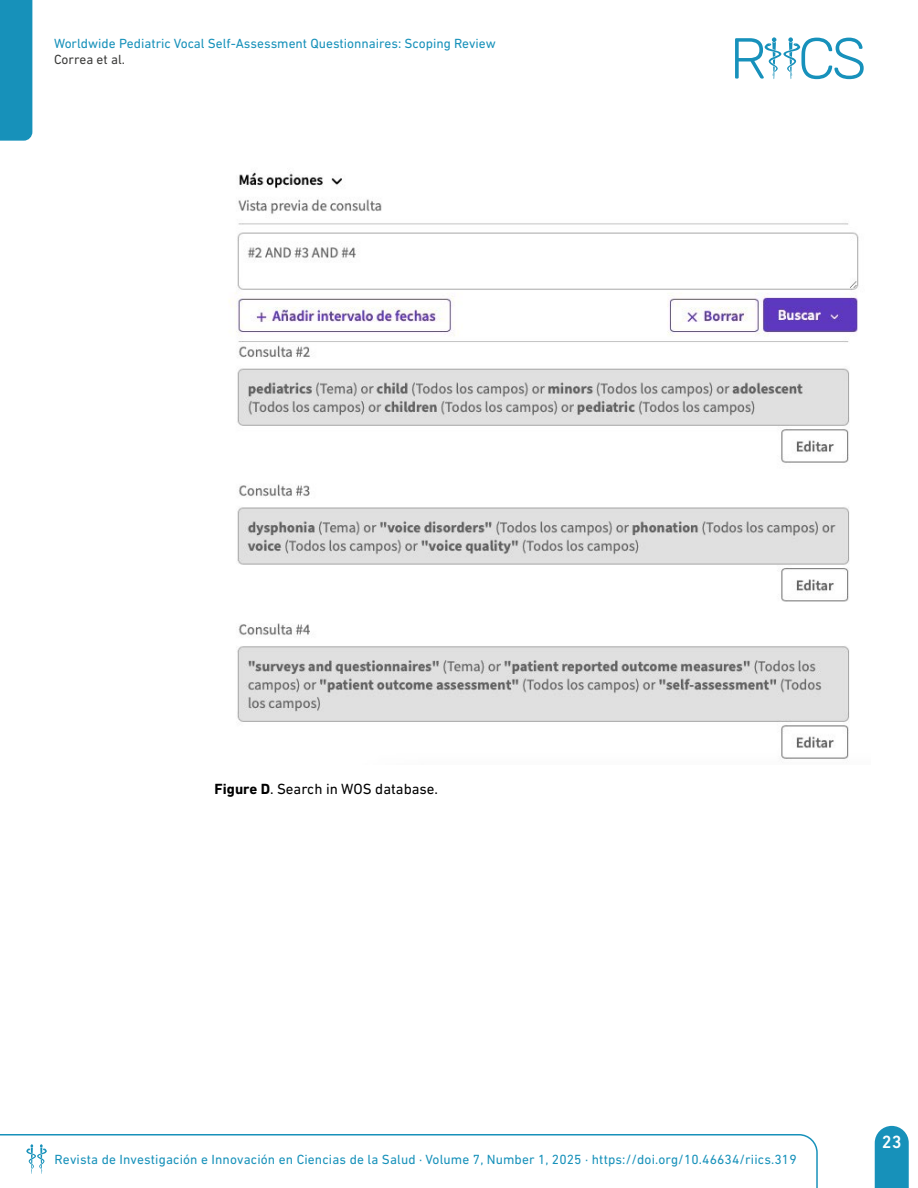
<style>
.page{position:relative;width:918px;height:1188px;background:#fff}
.page>*{position:absolute;margin:0;border:0;box-sizing:border-box;transform-origin:0 0}
.t1{font:500 18px "DIN Next LT Pro";color:#fff}
.t2{font:15px "DIN Next LT Pro";color:#000}
.t3{font:13.5px "DIN Next LT Pro";letter-spacing:.01em;color:#1791ba}
.t4{font:13.5px "DIN Next LT Pro";color:#3c3c3b}
.s1{font-weight:700}
</style>
<div class="page">
<svg style="left:875px;top:1126px;width:34px;height:62px;background:#2597be"></svg>
<div style="left:0;top:0;width:32px;height:141px;background:#1791ba"></div>
<svg style="left:735px;top:37px;width:129px;height:42px"></svg>
<svg style="left:0;top:1134px;width:818px;height:54px"></svg>
<img style="left:229px;top:172px;width:630px;height:587px">
<p class="t3" style="left:54px;top:35px;width:443px">Worldwide Pediatric Vocal Self-Assessment Questionnaires: Scoping Review</p>
<p class="t4" style="left:54px;top:51px;width:73px">Correa et al.</p>
<p class="t2" style="left:215px;top:781px;width:225px"><span class="s1">Figure D</span>. Search in WOS database.</p>
<p class="t3" style="left:55px;top:1152px;width:744px">Revista de Investigación e Innovación en Ciencias de la Salud · Volume 7, Number 1, 2025 · https://doi.org/10.46634/riics.319</p>
<h1 class="t1" style="left:882px;top:1131px;width:21px">23</h1>
</div>
